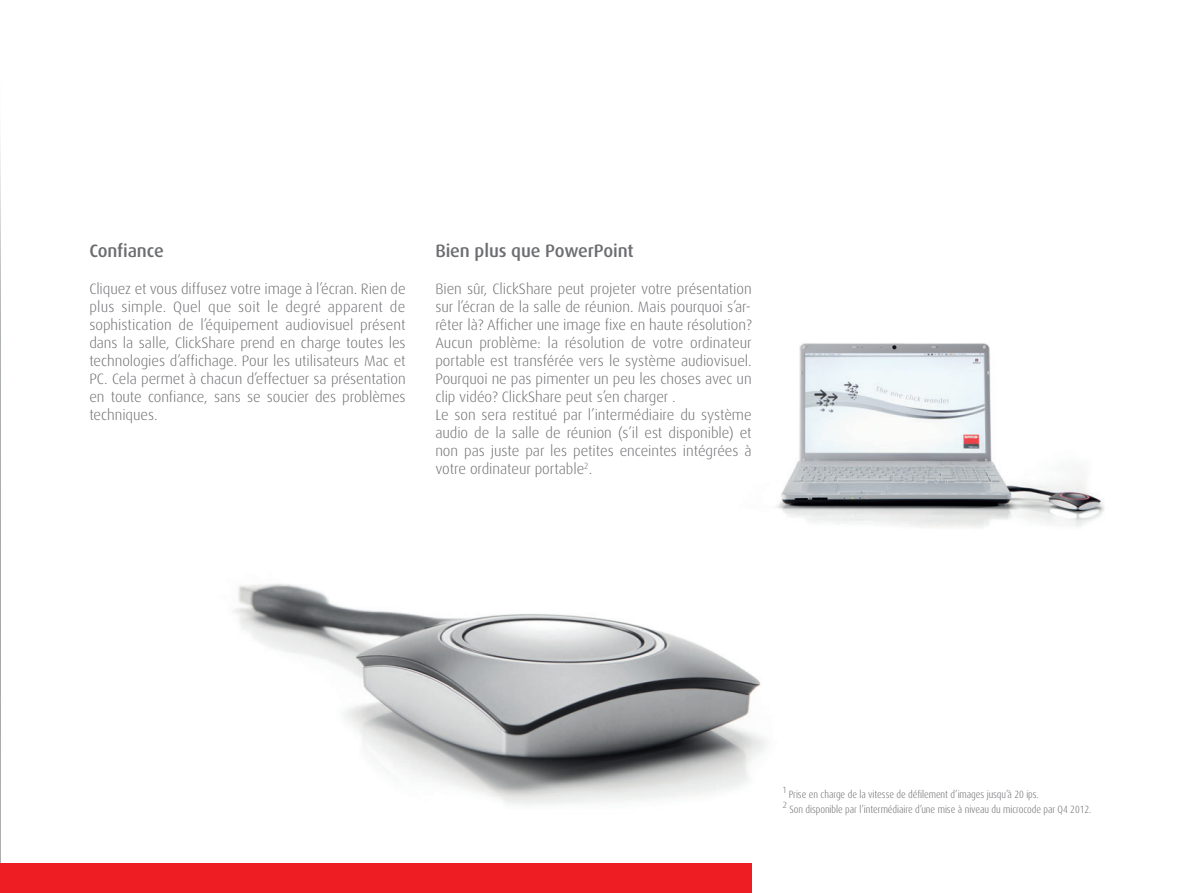
<style>
.page{position:relative;width:1187px;height:893px;background:#fff}
.page>*{position:absolute;margin:0;border:0;box-sizing:border-box;transform-origin:0 0}
.t1{font:500 18px "Dax Pro";letter-spacing:-.005em;color:#6c6d70}
.t2{font:300 15px/18px "Dax Pro";letter-spacing:-.005em;color:#6c6d70;text-align:justify}
.t3{font:300 condensed 10.5px "Dax Pro";letter-spacing:-.005em;color:#6c6d70}
.t4{font:300 9px "Dax Pro";color:#6c6d70}
</style>
<div class="page">
<img style="left:776px;top:342px;width:329px;height:186px">
<img style="left:0;top:141px;width:1px;height:722px">
<div style="left:0;top:863px;width:751px;height:30px;background:#ee1d23"></div>
<img style="left:234px;top:583px;width:532px;height:222px">
<p class="t1" style="left:89px;top:242px;width:76px">Confiance</p>
<p class="t2" style="left:89px;top:280px;width:318px">Cliquez et vous diffusez votre image à l’écran. Rien de plus simple. Quel que soit le degré apparent de sophistication de l’équipement audiovisuel présent dans la salle, ClickShare prend en charge toutes les technologies d’affichage. Pour les utilisateurs Mac et PC. Cela permet à chacun d’effectuer sa présentation en toute confiance, sans se soucier des problèmes techniques.</p>
<p class="t1" style="left:435px;top:242px;width:200px">Bien plus que PowerPoint</p>
<p class="t2" style="left:435px;top:280px;width:318px;text-align:left">Bien sûr, ClickShare peut projeter votre présentation sur l’écran de la salle de réunion. Mais pourquoi s’ar&shy;rêter là? Afficher une image fixe en haute résolution?<br>Aucun problème: la résolution de votre ordinateur portable est transférée vers le système audiovisuel.<br>Pourquoi ne pas pimenter un peu les choses avec un clip vidéo? ClickShare peut s’en charger .<br>Le son sera restitué par l’intermédiaire du système audio de la salle de réunion (s’il est disponible) et non pas juste par les petites enceintes intégrées à votre ordinateur portable<sup>2</sup>.</p>
<p class="t4" style="left:782px;top:786px;width:5px">1</p>
<p class="t3" style="left:788px;top:789px;width:251px">Prise en charge de la vitesse de défilement d’images jusqu’à 20 ips.</p>
<p class="t4" style="left:782px;top:801px;width:6px">2</p>
<p class="t3" style="left:789px;top:804px;width:303px">Son disponible par l’intermédiaire d’une mise à niveau du microcode par Q4 2012.</p>
</div>
